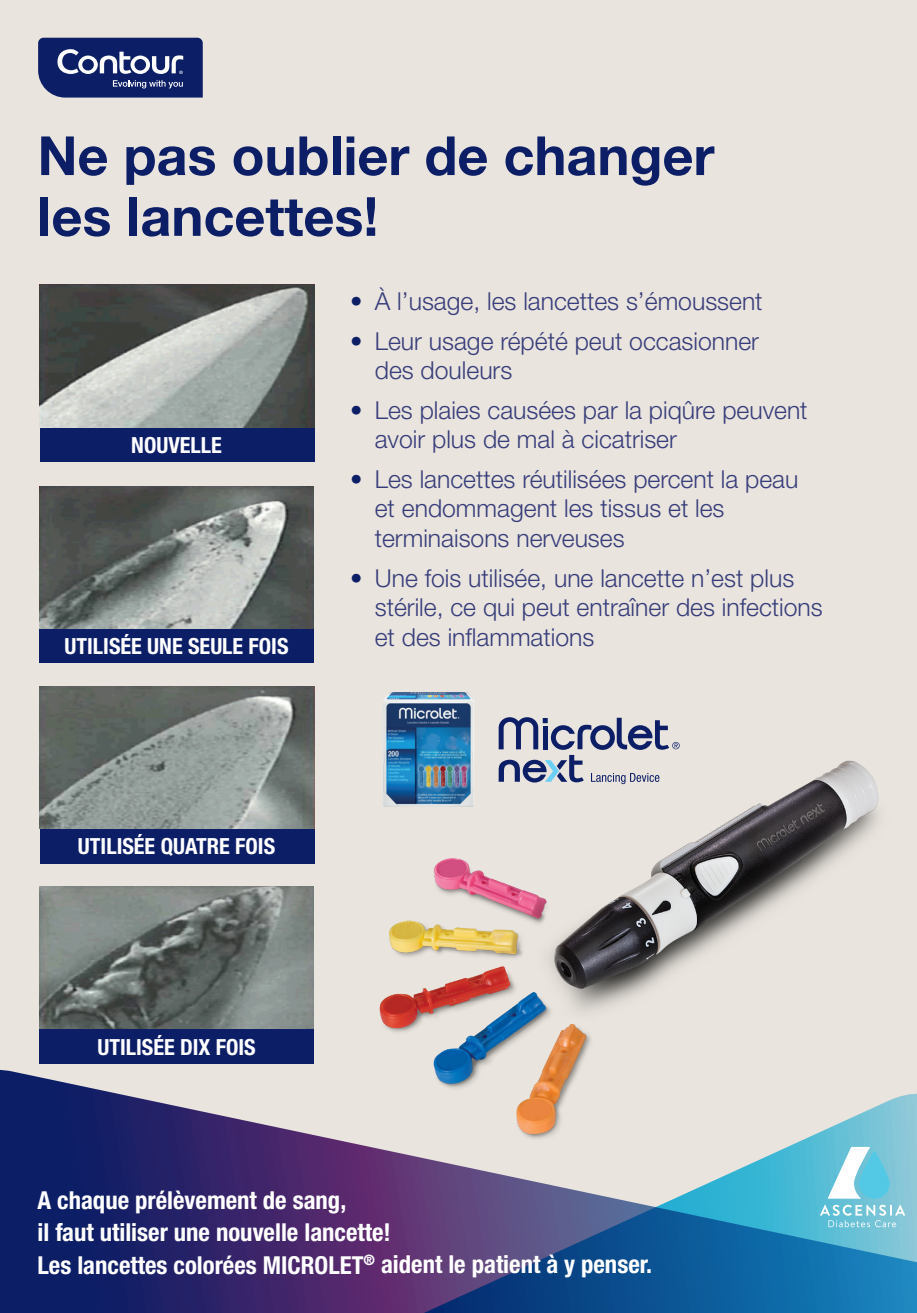
<style>
.page{position:relative;width:917px;height:1313px;background:#fff}
.page>*{position:absolute;margin:0;border:0;box-sizing:border-box;transform-origin:0 0}
.t1{font:700 54px/60.8px "Helvetica Neue LT Std";color:#0c1e66}
.t2{font:300 24.75px/29.7px "Helvetica Neue LT Std";color:#373d7a}
.t3{font:700 condensed 24.75px/32.2px "Helvetica Neue LT Std";color:#fff}
.t4{font:700 condensed 22.28px "Helvetica Neue LT Std";color:#fff}
.s1{color:#0c1e66}
</style>
<div class="page">
<div style="left:0;top:0;width:917px;height:1312px;background:#e9e4de"></div>
<svg style="left:0;top:1069px;width:114px;height:24px"></svg>
<svg style="left:0;top:1093px;width:917px;height:219px;background:#374984"></svg>
<svg style="left:38px;top:38px;width:165px;height:60px;background:#31407d"></svg>
<svg style="left:820px;top:1204px;width:85px;height:23px;background:#8dcfdf"></svg>
<svg style="left:828px;top:1183px;width:62px;height:15px"></svg>
<div style="left:40px;top:426px;width:274px;height:35px;background:#0c1e66"></div>
<img style="left:40px;top:285px;width:274px;height:142px">
<div style="left:40px;top:828px;width:274px;height:35px;background:#0c1e66"></div>
<img style="left:40px;top:686px;width:274px;height:142px">
<div style="left:39px;top:627px;width:275px;height:36px;background:#0c1e66"></div>
<img style="left:39px;top:486px;width:275px;height:142px">
<div style="left:39px;top:1028px;width:275px;height:35px;background:#0c1e66"></div>
<img style="left:39px;top:886px;width:274px;height:142px">
<img style="left:313px;top:729px;width:585px;height:454px">
<img style="left:374px;top:692px;width:124px;height:128px">
<svg style="left:499px;top:717px;width:181px;height:67px"></svg>
<h1 class="t1" style="left:38px;top:124px;width:678px">Ne pas oublier de changer les lancettes!</h1>
<p class="t4" style="left:131px;top:431px;width:92px">NOUVELLE</p>
<p class="t4" style="left:65px;top:633px;width:225px">UTILISÉE UNE SEULE FOIS</p>
<p class="t2" style="left:350px;top:286px;width:414px"><span class="s1">•</span> À l’usage, les lancettes s’émoussent</p>
<p class="t2" style="left:375px;top:325px;width:386px;text-indent:-25px"><span class="s1">•</span> Leur usage répété peut occasionner des douleurs</p>
<p class="t2" style="left:375px;top:394px;width:434px;text-indent:-25px"><span class="s1">•</span> Les plaies causées par la piqûre peuvent avoir plus de mal à cicatriser</p>
<p class="t2" style="left:375px;top:463px;width:425px;text-indent:-25px"><span class="s1">•</span> Les lancettes réutilisées percent la peau et endommagent les tissus et les terminaisons nerveuses</p>
<p class="t2" style="left:375px;top:562px;width:449px;text-indent:-25px"><span class="s1">•</span> Une fois utilisée, une lancette n’est plus stérile, ce qui peut entraîner des infections et des inflammations</p>
<p class="t4" style="left:78px;top:833px;width:199px">UTILISÉE QUATRE FOIS</p>
<p class="t4" style="left:97px;top:1033px;width:160px">UTILISÉE DIX FOIS</p>
<p class="t3" style="left:38px;top:1184px;width:616px">A chaque prélèvement de sang,<br>il faut utiliser une nouvelle lancette!<br>Les lancettes colorées MICROLET<sup>®</sup> aident le patient à y penser.</p>
</div>
